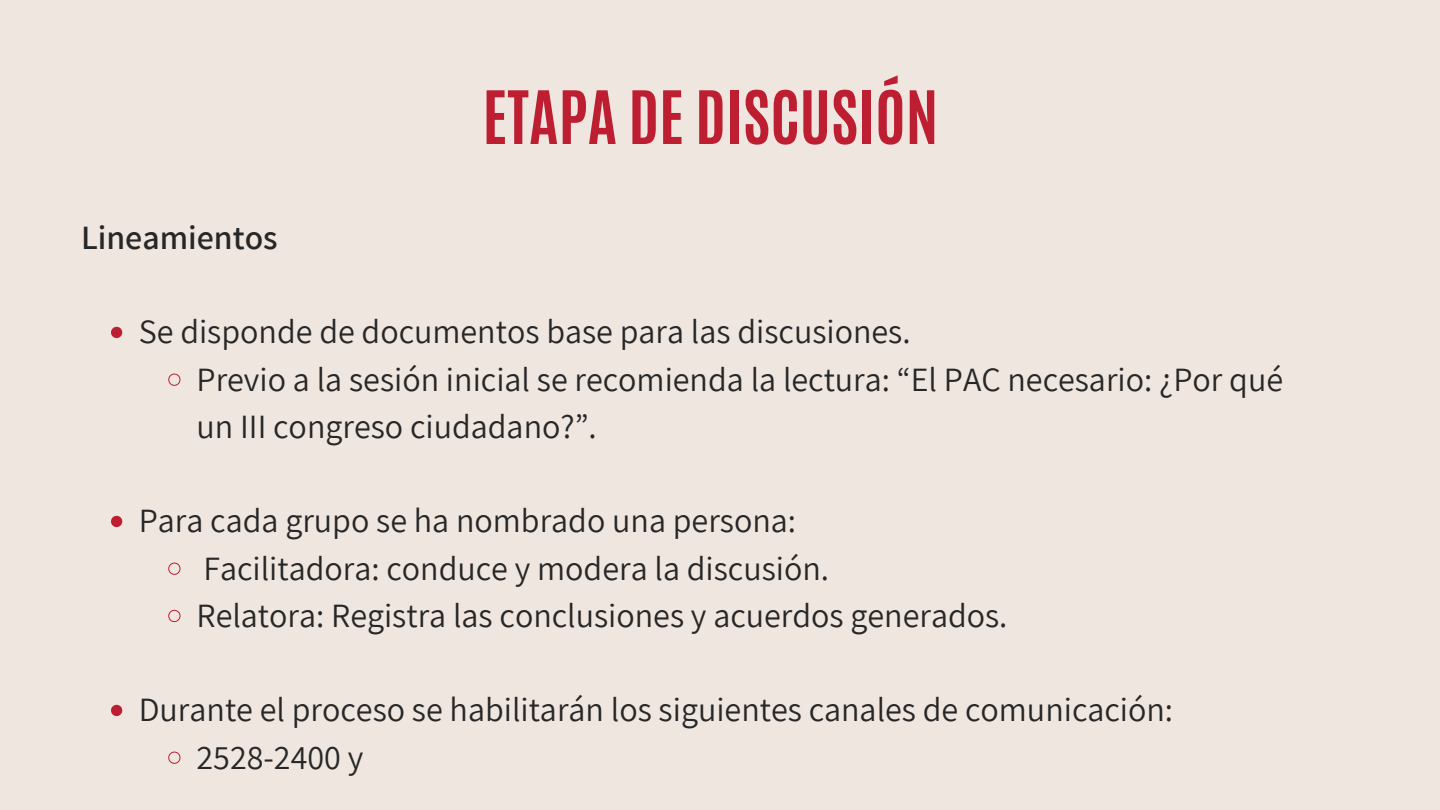
<style>
.page{position:relative;width:1440px;height:810px;background:#efe6e0}
.page>*{position:absolute;margin:0;border:0;box-sizing:border-box;transform-origin:0 0}
.t1{font:700 62.5px "Antonio";color:#bd1e31}
.t2{font:34px/47.2px "Assistant";color:#272727}
.t3{font:600 34px "Assistant";color:#272727}
</style>
<div class="page">
<svg style="left:111px;top:327px;width:11px;height:11px"></svg>
<svg style="left:168px;top:373px;width:13px;height:13px"></svg>
<svg style="left:111px;top:516px;width:11px;height:11px"></svg>
<svg style="left:168px;top:562px;width:13px;height:13px"></svg>
<svg style="left:168px;top:609px;width:13px;height:13px"></svg>
<svg style="left:111px;top:705px;width:11px;height:11px"></svg>
<svg style="left:168px;top:751px;width:13px;height:13px"></svg>
<p class="t3" style="left:81px;top:214px;width:198px">Lineamientos</p>
<h1 class="t1" style="left:483px;top:73px;width:457px">ETAPA DE DISCUSIÓN</h1>
<p class="t2" style="left:197px;top:307px;width:1088px;text-indent:-58px">Se disponde de documentos base para las discusiones.<br>Previo a la sesión inicial se recomienda la lectura: “El PAC necesario: ¿Por qué un III congreso ciudadano?”.</p>
<p class="t2" style="left:197px;top:496px;width:812px;text-indent:-58px">Para cada grupo se ha nombrado una persona:<br>Facilitadora: conduce y modera la discusión.<br>Relatora: Registra las conclusiones y acuerdos generados.</p>
<p class="t2" style="left:197px;top:685px;width:978px;text-indent:-58px">Durante el proceso se habilitarán los siguientes canales de comunicación:<br>2528-2400 y</p>
</div>
